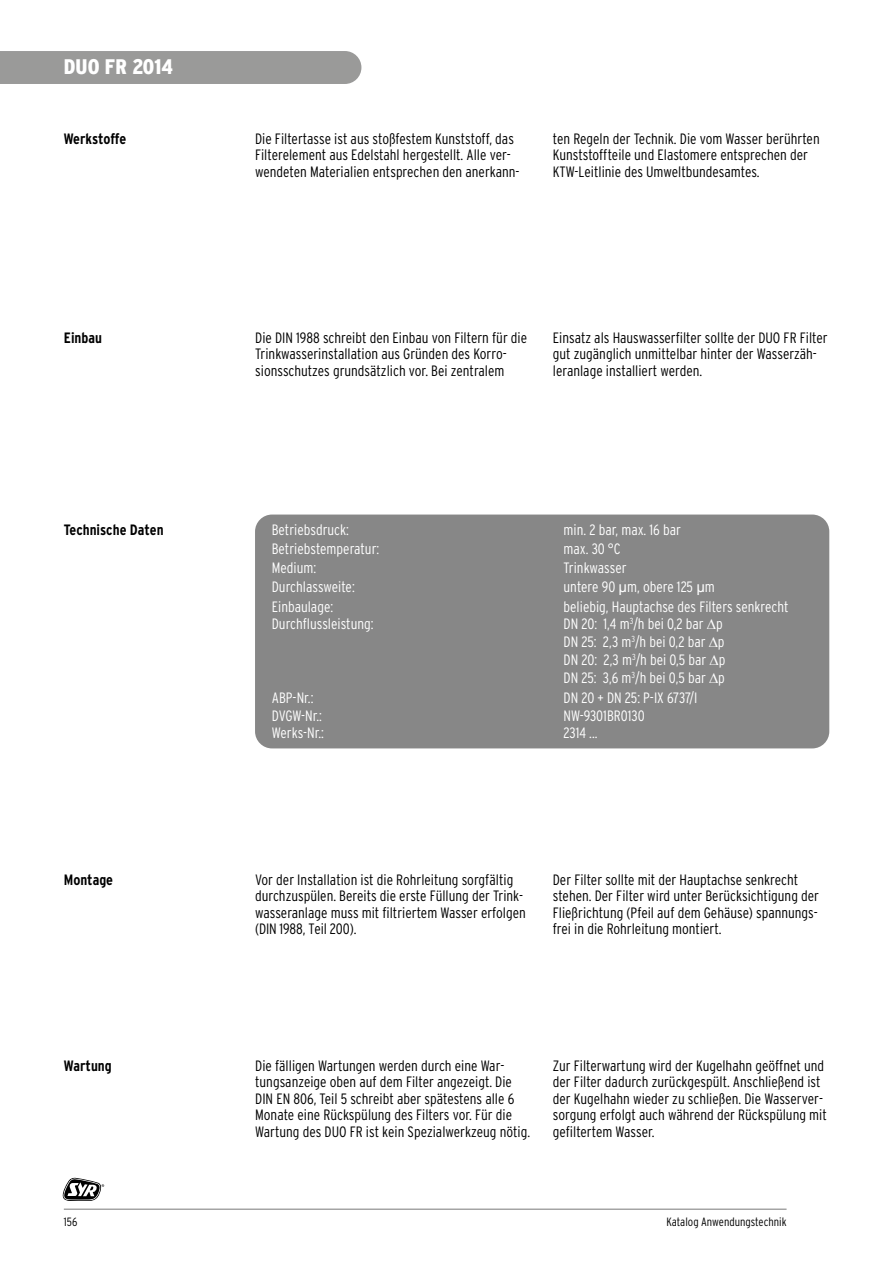
<style>
.page{position:relative;width:893px;height:1263px;background:#fff}
.page>*{position:absolute;margin:0;border:0;box-sizing:border-box;transform-origin:0 0}
.t1{font:900 condensed 21px "Interstate";color:#fff}
.t2{font:300 condensed 15px/16.5px "Interstate";color:#000}
.t3{font:300 condensed 15px/18px "Interstate";color:#fff}
.t4{font:700 condensed 15px "Interstate";color:#000}
.t5{font:300 condensed 12px "Interstate";color:#000}
.s1{font-family:"Arial Narrow";font-weight:400;font-stretch:normal}
</style>
<div class="page">
<div style="left:255px;top:514px;width:574px;height:234px;background:#878787;border-radius:17px"></div>
<svg style="left:63px;top:1178px;width:41px;height:23px"></svg>
<hr style="left:64px;top:1209px;width:723px;height:1px;background:#000">
<div style="left:0;top:51px;width:361px;height:33px;background:#9a9a99"></div>
<h1 class="t1" style="left:64px;top:55px;width:111px">DUO FR 2014</h1>
<p class="t4" style="left:64px;top:129px;width:64px">Werkstoffe</p>
<p class="t2" style="left:255px;top:130px;width:266px">Die Filtertasse ist aus stoßfestem Kunststoff, das<br>Filterelement aus Edelstahl hergestellt. Alle ver&shy;wendeten Materialien entsprechen den anerkann-</p>
<p class="t2" style="left:553px;top:130px;width:268px">ten Regeln der Technik. Die vom Wasser berührten<br>Kunststoffteile und Elastomere entsprechen der<br>KTW-Leitlinie des Umweltbundesamtes.</p>
<p class="t4" style="left:64px;top:328px;width:40px">Einbau</p>
<p class="t2" style="left:255px;top:329px;width:274px">Die DIN 1988 schreibt den Einbau von Filtern für die<br>Trinkwasserinstallation aus Gründen des Korro&shy;sionsschutzes grundsätzlich vor. Bei zentralem</p>
<p class="t2" style="left:553px;top:329px;width:276px">Einsatz als Hauswasserfilter sollte der DUO FR Filter gut zugänglich unmittelbar hinter der Wasserzäh&shy;leranlage installiert werden.</p>
<p class="t4" style="left:64px;top:520px;width:101px">Technische Daten</p>
<p class="t3" style="left:272px;top:520px;width:79px">Betriebsdruck:</p>
<p class="t3" style="left:564px;top:520px;width:119px">min. 2 bar, max. 16 bar</p>
<p class="t3" style="left:272px;top:540px;width:109px">Betriebstemperatur:</p>
<p class="t3" style="left:564px;top:540px;width:59px">max. 30 °C</p>
<p class="t3" style="left:272px;top:559px;width:46px">Medium:</p>
<p class="t3" style="left:564px;top:559px;width:65px">Trinkwasser</p>
<p class="t3" style="left:272px;top:578px;width:84px">Durchlassweite:</p>
<p class="t3" style="left:564px;top:578px;width:153px">untere 90 <span class="s1">µ</span>m, obere 125 <span class="s1">µ</span>m</p>
<p class="t3" style="left:272px;top:597px;width:63px">Einbaulage:</p>
<p class="t3" style="left:564px;top:597px;width:227px">beliebig, Hauptachse des Filters senkrecht</p>
<p class="t3" style="left:272px;top:615px;width:103px">Durchflussleistung:</p>
<p class="t3" style="left:564px;top:615px;width:163px">DN 20: 1,4 m<sup>3</sup>/h bei 0,2 bar ∆p<br>DN 25: 2,3 m<sup>3</sup>/h bei 0,2 bar ∆p<br>DN 20: 2,3 m<sup>3</sup>/h bei 0,5 bar ∆p<br>DN 25: 3,6 m<sup>3</sup>/h bei 0,5 bar ∆p</p>
<p class="t3" style="left:272px;top:689px;width:43px">ABP-Nr.:</p>
<p class="t3" style="left:564px;top:689px;width:135px">DN 20 + DN 25: P-IX 6737/I</p>
<p class="t3" style="left:272px;top:706px;width:52px">DVGW-Nr.:</p>
<p class="t3" style="left:564px;top:706px;width:83px">NW-9301BR0130</p>
<p class="t3" style="left:272px;top:724px;width:54px">Werks-Nr.:</p>
<p class="t3" style="left:564px;top:724px;width:35px">2314 ...</p>
<p class="t4" style="left:64px;top:870px;width:51px">Montage</p>
<p class="t2" style="left:255px;top:871px;width:272px">Vor der Installation ist die Rohrleitung sorgfältig durchzuspülen. Bereits die erste Füllung der Trink&shy;wasseranlage muss mit filtriertem Wasser erfolgen (DIN 1988, Teil 200).</p>
<p class="t2" style="left:553px;top:871px;width:268px">Der Filter sollte mit der Hauptachse senkrecht stehen. Der Filter wird unter Berücksichtigung der Fließrichtung (Pfeil auf dem Gehäuse) spannungs&shy;frei in die Rohrleitung montiert.</p>
<p class="t4" style="left:64px;top:1056px;width:49px">Wartung</p>
<p class="t2" style="left:255px;top:1057px;width:276px">Die fälligen Wartungen werden durch eine War&shy;tungsanzeige oben auf dem Filter angezeigt. Die DIN EN 806, Teil 5 schreibt aber spätestens alle 6<br>Monate eine Rückspülung des Filters vor. Für die Wartung des DUO FR ist kein Spezialwerkzeug nötig.</p>
<p class="t2" style="left:553px;top:1057px;width:275px">Zur Filterwartung wird der Kugelhahn geöffnet und der Filter dadurch zurückgespült. Anschließend ist der Kugelhahn wieder zu schließen. Die Wasserver&shy;sorgung erfolgt auch während der Rückspülung mit gefiltertem Wasser.</p>
<p class="t5" style="left:64px;top:1215px;width:15px">156</p>
<p class="t5" style="left:666px;top:1215px;width:122px">Katalog Anwendungstechnik</p>
</div>
